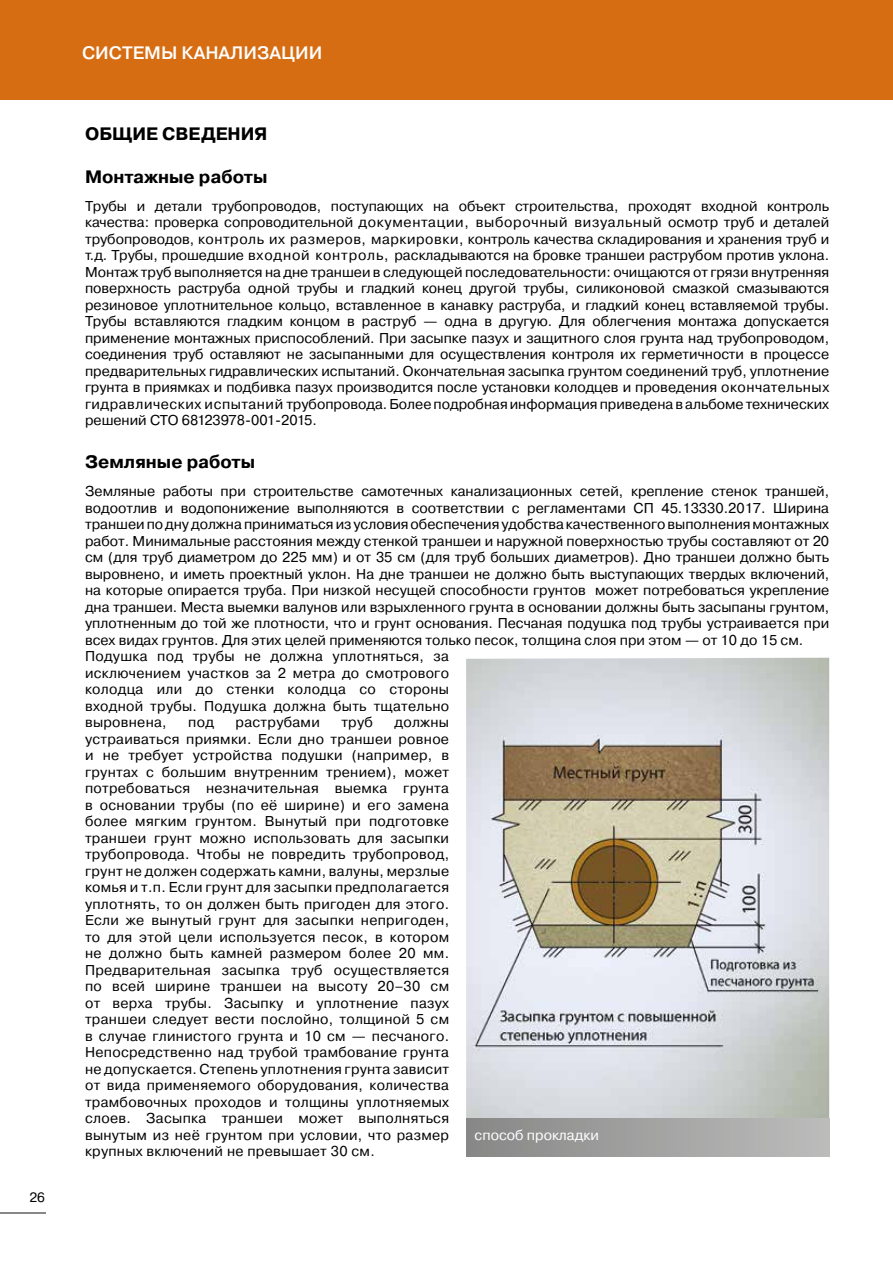
<style>
.page{position:relative;width:893px;height:1263px;background:#fff}
.page>*{position:absolute;margin:0;border:0;box-sizing:border-box;transform-origin:0 0}
.t1{font:700 18px "Pragmatica";color:#000}
.t2{font:500 18px "Pragmatica";color:#fff}
.t3{font:14.25px/16.5px "Pragmatica";color:#000;text-align:justify}
.t4{font:14.25px "Pragmatica";color:#fff}
.t5{font:14.25px "Pragmatica";letter-spacing:.02em;color:#000}
.t6{font:13.5px "Pragmatica";color:#000}
</style>
<div class="page">
<hr style="left:0;top:1212px;width:46px;height:2px;background:#878787">
<div style="left:0;top:0;width:893px;height:100px;background:#d76d12"></div>
<img style="left:466px;top:658px;width:363px;height:460px">
<div style="left:466px;top:1118px;width:363px;height:39px;background:linear-gradient(to right,#878787,#bdbcbc)"></div>
<p class="t6" style="left:29px;top:1188px;width:17px">26</p>
<p class="t2" style="left:82px;top:41px;width:242px">СИСТЕМЫ КАНАЛИЗАЦИИ</p>
<p class="t1" style="left:85px;top:122px;width:184px">ОБЩИЕ СВЕДЕНИЯ</p>
<p class="t1" style="left:85px;top:165px;width:184px">Монтажные работы</p>
<p class="t3" style="left:85px;top:198px;width:746px">Трубы и детали трубопроводов, поступающих на объект строительства, проходят входной контроль качества: проверка сопроводительной документации, выборочный визуальный осмотр труб и деталей трубопроводов, контроль их размеров, маркировки, контроль качества складирования и хранения труб и т.д. Трубы, прошедшие входной контроль, раскладываются на бровке траншеи раструбом против уклона.<br>Монтаж труб выполняется на дне траншеи в следующей последовательности: очищаются от грязи внутренняя поверхность раструба одной трубы и гладкий конец другой трубы, силиконовой смазкой смазываются резиновое уплотнительное кольцо, вставленное в канавку раструба, и гладкий конец вставляемой трубы.<br>Трубы вставляются гладким концом в раструб — одна в другую. Для облегчения монтажа допускается применение монтажных приспособлений. При засыпке пазух и защитного слоя грунта над трубопроводом, соединения труб оставляют не засыпанными для осуществления контроля их герметичности в процессе предварительных гидравлических испытаний. Окончательная засыпка грунтом соединений труб, уплотнение грунта в приямках и подбивка пазух производится после установки колодцев и проведения окончательных гидравлических испытаний трубопровода. Более подробная информация приведена в альбоме технических решений СТО 68123978-001-2015.</p>
<p class="t1" style="left:85px;top:450px;width:172px">Земляные работы</p>
<p class="t3" style="left:85px;top:483px;width:746px;text-align:left">Земляные работы при строительстве самотечных канализационных сетей, крепление стенок траншей, водоотлив и водопонижение выполняются в соответствии с регламентами СП 45.13330.2017. Ширина траншеи по дну должна приниматься из условия обеспечения удобства качественного выполнения монтажных работ. Минимальные расстояния между стенкой траншеи и наружной поверхностью трубы составляют от 20 см (для труб диаметром до 225 мм) и от 35 см (для труб больших диаметров). Дно траншеи должно быть выровнено, и иметь проектный уклон. На дне траншеи не должно быть выступающих твердых включений, на которые опирается труба. При низкой несущей способности грунтов может потребоваться укрепление дна траншеи. Места выемки валунов или взрыхленного грунта в основании должны быть засыпаны грунтом, уплотненным до той же плотности, что и грунт основания. Песчаная подушка под трубы устраивается при всех видах грунтов. Для этих целей применяются только песок, толщина слоя при этом — от 10 до 15 см.<br>Подушка под трубы не должна уплотняться, за<br>исключением участков за 2 метра до смотрового<br>колодца или до стенки колодца со стороны<br>входной трубы. Подушка должна быть тщательно<br>выровнена,</p>
<p class="t3" style="left:188px;top:714px;width:27px">под</p>
<p class="t5" style="left:236px;top:713px;width:86px">раструбами</p>
<p class="t3" style="left:341px;top:714px;width:33px">труб</p>
<p class="t3" style="left:85px;top:714px;width:366px;text-indent:309px">должны устраиваться приямки. Если дно траншеи ровное и не требует устройства подушки (например, в грунтах с большим внутренним трением), может потребоваться незначительная выемка грунта в основании трубы (по её ширине) и его замена более мягким грунтом. Вынутый при подготовке траншеи грунт можно использовать для засыпки трубопровода. Чтобы не повредить трубопровод, грунт не должен содержать камни, валуны, мерзлые комья и т.п. Если грунт для засыпки предполагается уплотнять, то он должен быть пригоден для этого.<br>Если же вынутый грунт для засыпки непригоден, то для этой цели используется песок, в котором не должно быть камней размером более 20 мм.<br>Предварительная засыпка труб осуществляется по всей ширине траншеи на высоту 20–30 см от верха трубы. Засыпку и уплотнение пазух траншеи следует вести послойно, толщиной 5 см в случае глинистого грунта и 10 см — песчаного.<br>Непосредственно над трубой трамбование грунта не допускается. Степень уплотнения грунта зависит от вида применяемого оборудования, количества трамбовочных проходов и толщины уплотняемых слоев. Засыпка траншеи может выполняться вынутым из неё грунтом при условии, что размер крупных включений не превышает 30 см.</p>
<p class="t4" style="left:475px;top:1126px;width:126px">способ прокладки</p>
</div>
